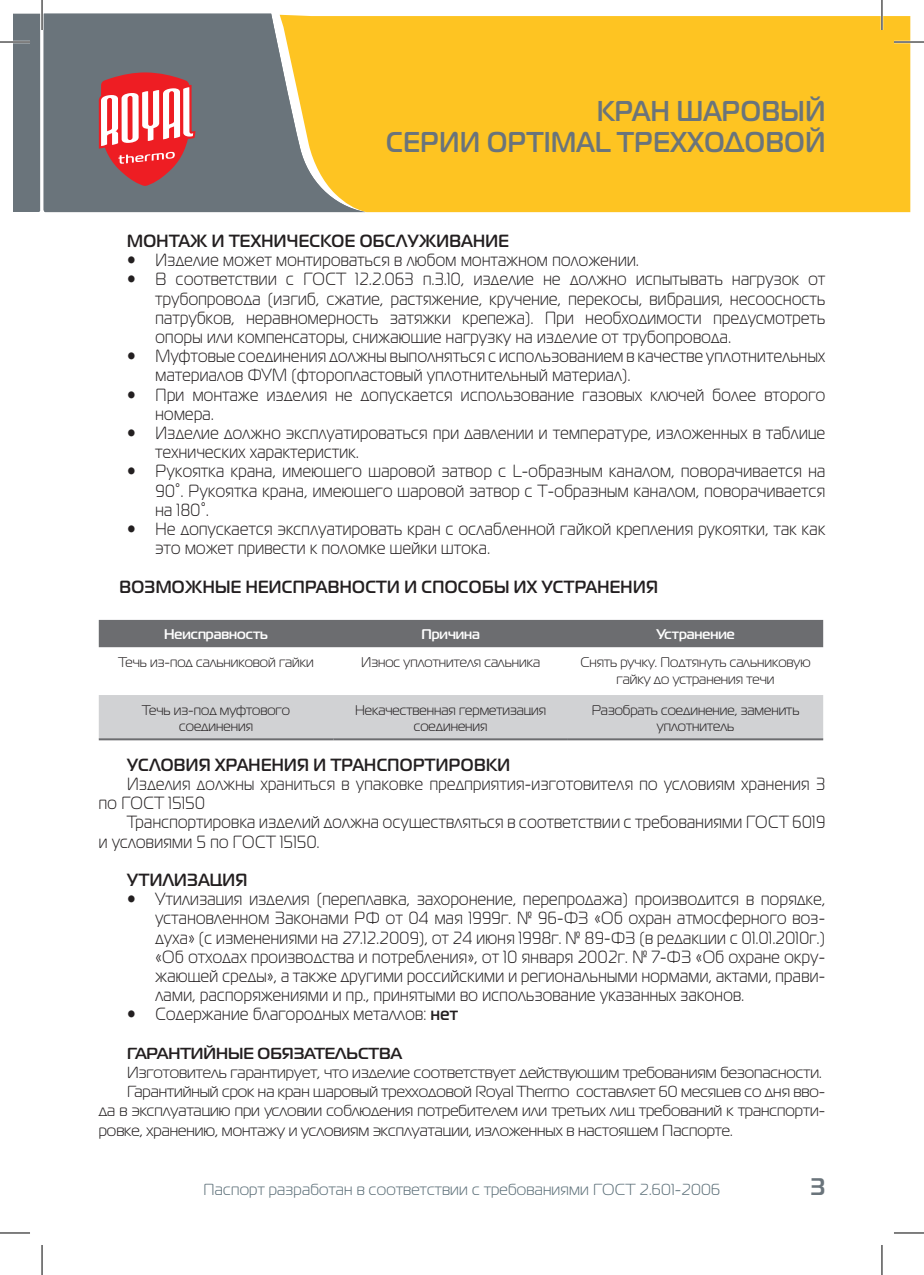
<style>
.page{position:relative;width:924px;height:1275px;background:#fff}
.page>*{position:absolute;margin:0;border:0;box-sizing:border-box;transform-origin:0 0}
.t1{font:700 28.6px/31.2px "Magistral C";letter-spacing:.025em;color:#6a747b;text-align:right;scale:.88 1}
.t2{font:700 24px "Magistral C";color:#6a747b}
.t3{font:17.6px/19.2px "Magistral C";letter-spacing:.025em;color:#231f20;scale:.91 1}
.t4{font:700 17.6px "Magistral C";letter-spacing:.025em;color:#231f20;scale:.91 1}
.t5{font:16px/19.2px "Magistral C";color:#231f20;text-align:justify}
.t6{font:16px "Magistral C";letter-spacing:.015em;color:#5c6f78}
.t7{font:700 16px "Magistral C";color:#231f20}
.t8{font:14px/16.8px "Magistral C";color:#231f20;text-align:center}
.t9{font:700 14px "Magistral C";color:#fff}
.s1{font-weight:700}
</style>
<div class="page">
<div style="left:14px;top:14px;width:26px;height:198px;background:#6a747b"></div>
<div style="left:365px;top:15px;width:544px;height:197px;background:#fec422"></div>
<svg style="left:44px;top:14px;width:321px;height:198px;background:#908a6c"></svg>
<svg style="left:99px;top:72px;width:96px;height:114px"></svg>
<div style="left:99px;top:620px;width:723px;height:27px;background:#6c6d70"></div>
<div style="left:99px;top:695px;width:723px;height:43px;background:#d1d2d4"></div>
<hr style="left:99px;top:738px;width:234px;height:2px;background:#6c6d70">
<hr style="left:333px;top:738px;width:234px;height:2px;background:#6c6d70">
<hr style="left:567px;top:738px;width:255px;height:2px;background:#6c6d70">
<hr style="left:0;top:41px;width:30px;height:2px;background:#fff">
<hr style="left:893px;top:41px;width:30px;height:2px;background:#fff">
<hr style="left:880px;top:0;width:2px;height:30px;background:#fff">
<hr style="left:0;top:42px;width:30px;height:1px;background:#000">
<hr style="left:893px;top:42px;width:30px;height:1px;background:#000">
<hr style="left:0;top:1232px;width:30px;height:1px;background:#000">
<hr style="left:893px;top:1232px;width:30px;height:1px;background:#000">
<hr style="left:42px;top:0;width:1px;height:30px;background:#000">
<hr style="left:42px;top:1245px;width:1px;height:30px;background:#000">
<hr style="left:881px;top:0;width:1px;height:30px;background:#000">
<hr style="left:881px;top:1245px;width:1px;height:30px;background:#000">
<h1 class="t1" style="left:386px;top:95px;width:500px">КРАН ШАРОВЫЙ<br>СЕРИИ OPTIMAL ТРЕХХОДОВОЙ</h1>
<p class="t4" style="left:127px;top:230px;width:421px">МОНТАЖ И ТЕХНИЧЕСКОЕ ОБСЛУЖИВАНИЕ</p>
<p class="t3" style="left:127px;top:250px;width:563px">• Изделие может монтироваться в любом монтажном положении.</p>
<p class="t3" style="left:155px;top:270px;width:737px;text-align:justify;text-indent:-28px">• В соответствии с ГОСТ 12.2.063 п.3.10, изделие не должно испытывать нагрузок от трубопровода (изгиб, сжатие, растяжение, кручение, перекосы, вибрация, несоосность патрубков, неравномерность затяжки крепежа). При необходимости предусмотреть опоры или компенсаторы, снижающие нагрузку на изделие от трубопровода.</p>
<p class="t3" style="left:155px;top:346px;width:737px;text-indent:-28px">• Муфтовые соединения должны выполняться с использованием в качестве уплотнительных материалов ФУМ (фторопластовый уплотнительный материал).</p>
<p class="t3" style="left:155px;top:385px;width:737px;text-indent:-28px">• При монтаже изделия не допускается использование газовых ключей более второго номера.</p>
<p class="t3" style="left:155px;top:423px;width:737px;text-indent:-28px">• Изделие должно эксплуатироваться при давлении и температуре, изложенных в таблице технических характеристик.</p>
<p class="t3" style="left:155px;top:462px;width:737px;text-align:justify;text-indent:-28px">• Рукоятка крана, имеющего шаровой затвор с L-образным каналом, поворачивается на 90°. Рукоятка крана, имеющего шаровой затвор с Т-образным каналом, поворачивается на 180°.</p>
<p class="t3" style="left:155px;top:519px;width:737px;text-indent:-28px">• Не допускается эксплуатировать кран с ослабленной гайкой крепления рукоятки, так как это может привести к поломке шейки штока.</p>
<p class="t4" style="left:119px;top:576px;width:592px">ВОЗМОЖНЫЕ НЕИСПРАВНОСТИ И СПОСОБЫ ИХ УСТРАНЕНИЯ</p>
<p class="t9" style="left:164px;top:626px;width:105px">Неисправность</p>
<p class="t9" style="left:421px;top:626px;width:60px">Причина</p>
<p class="t9" style="left:656px;top:626px;width:80px">Устранение</p>
<p class="t8" style="left:118px;top:653px;width:197px">Течь из-под сальниковой гайки</p>
<p class="t8" style="left:361px;top:653px;width:180px">Износ уплотнителя сальника</p>
<p class="t8" style="left:580px;top:653px;width:231px">Снять ручку. Подтянуть сальниковую гайку до устранения течи</p>
<p class="t8" style="left:142px;top:701px;width:149px">Течь из-под муфтового соединения</p>
<p class="t8" style="left:355px;top:701px;width:192px">Некачественная герметизация соединения</p>
<p class="t8" style="left:591px;top:701px;width:209px">Разобрать соединение, заменить уплотнитель</p>
<p class="t4" style="left:127px;top:754px;width:422px">УСЛОВИЯ ХРАНЕНИЯ И ТРАНСПОРТИРОВКИ</p>
<p class="t3" style="left:99px;top:774px;width:799px;text-indent:28px">Изделия должны храниться в упаковке предприятия-изготовителя по условиям хранения 3 по ГОСТ 15150</p>
<p class="t3" style="left:99px;top:812px;width:799px;text-indent:28px">Транспортировка изделий должна осуществляться в соответствии с требованиями ГОСТ 6019 и условиями 5 по ГОСТ 15150.</p>
<p class="t4" style="left:127px;top:869px;width:134px">УТИЛИЗАЦИЯ</p>
<p class="t3" style="left:155px;top:889px;width:737px;text-align:justify;text-indent:-28px">• Утилизация изделия (переплавка, захоронение, перепродажа) производится в порядке, установленном Законами РФ от 04 мая 1999г. № 96-ФЗ «Об охран атмосферного воз&shy;духа» (с изменениями на 27.12.2009), от 24 июня 1998г. № 89-ФЗ (в редакции с 01.01.2010г.) «Об отходах производства и потребления», от 10 января 2002г. № 7-ФЗ «Об охране окру&shy;жающей среды», а также другими российскими и региональными нормами, актами, прави&shy;лами, распоряжениями и пр., принятыми во использование указанных законов.</p>
<p class="t3" style="left:127px;top:1004px;width:365px">• Содержание благородных металлов: <span class="s1">нет</span></p>
<p class="t7" style="left:127px;top:1043px;width:276px">ГАРАНТИЙНЫЕ ОБЯЗАТЕЛЬСТВА</p>
<p class="t5" style="left:127px;top:1062px;width:695px">Изготовитель гарантирует, что изделие соответствует действующим требованиям безопасности.</p>
<p class="t5" style="left:99px;top:1082px;width:727px;text-indent:28px">Гарантийный срок на кран шаровый трехходовой Royal Thermo составляет 60 месяцев со дня вво&shy;да в эксплуатацию при условии соблюдения потребителем или третьих лиц требований к транспорти&shy;ровке, хранению, монтажу и условиям эксплуатации, изложенных в настоящем Паспорте.</p>
<p class="t6" style="left:203px;top:1180px;width:518px">Паспорт разработан в соответствии с требованиями ГОСТ 2.601-2006</p>
<h2 class="t2" style="left:810px;top:1171px;width:16px">3</h2>
</div>
